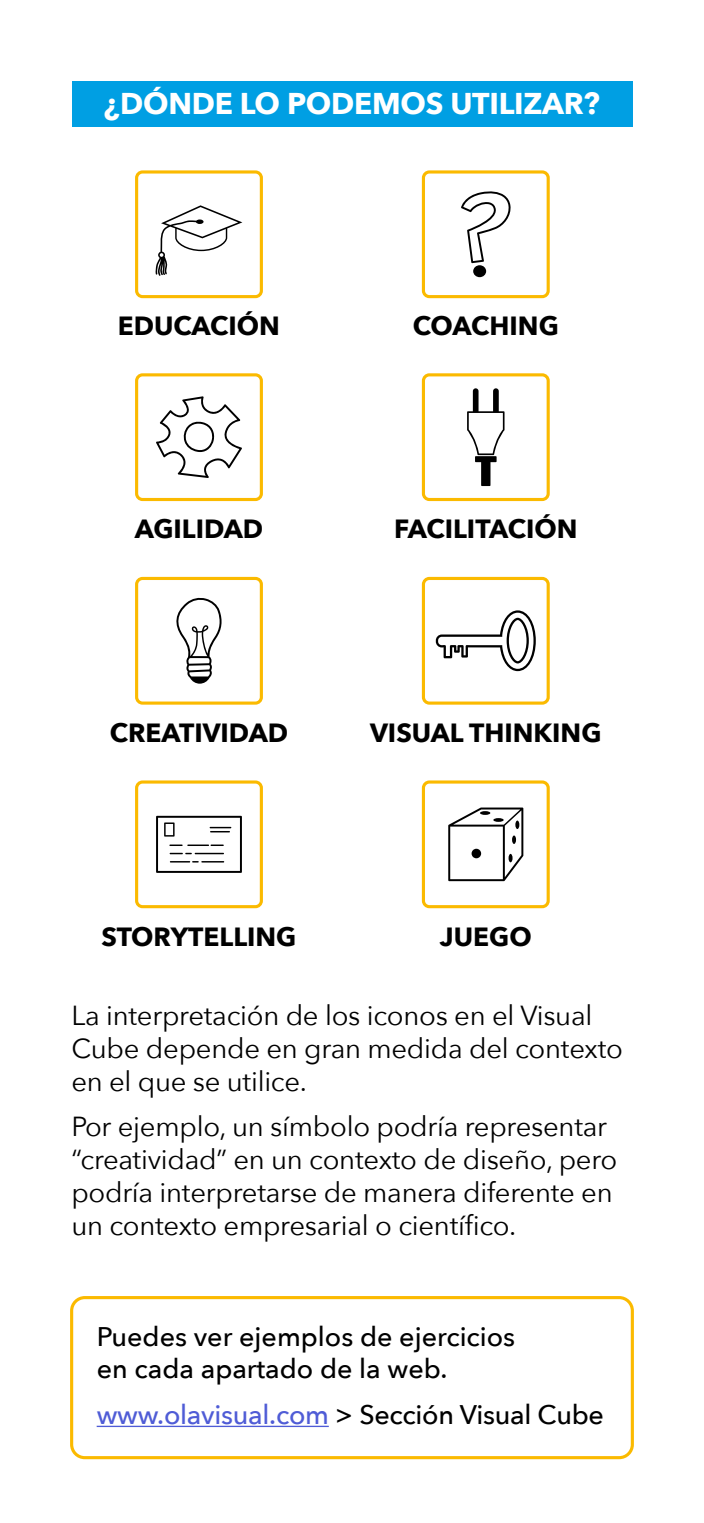
<style>
.page{position:relative;width:704px;height:1523px;background:#fff}
.page>*{position:absolute;margin:0;border:0;box-sizing:border-box;transform-origin:0 0}
.t1{font:700 30px "Avenir Next";letter-spacing:-.01em;color:#fff}
.t2{font:27.5px/33px "Avenir Next";letter-spacing:-.01em;color:#000}
.t3{font:500 26.88px/32.2px "Avenir Next";color:#000}
.t4{font:700 26.25px "Avenir Next";color:#000}
.s1{color:#4f5cd6}
</style>
<div class="page">
<div style="left:72px;top:81px;width:560px;height:45px;background:#009fe3"></div>
<hr style="left:97px;top:1425px;width:231px;height:2px;background:#4f5cd6">
<div style="left:421px;top:373px;width:128px;height:128px;border:3px solid #fbba00;border-radius:6px"></div>
<svg style="left:467px;top:388px;width:37px;height:98px"></svg>
<div style="left:421px;top:577px;width:128px;height:127px;border:3px solid #fbba00;border-radius:6px"></div>
<svg style="left:435px;top:610px;width:100px;height:61px"></svg>
<div style="left:135px;top:577px;width:128px;height:127px;border:3px solid #fbba00;border-radius:6px"></div>
<svg style="left:176px;top:597px;width:46px;height:86px"></svg>
<div style="left:135px;top:780px;width:128px;height:128px;border:3px solid #fbba00;border-radius:6px"></div>
<svg style="left:156px;top:816px;width:86px;height:57px"></svg>
<div style="left:135px;top:373px;width:128px;height:128px;border:3px solid #fbba00;border-radius:6px"></div>
<svg style="left:156px;top:396px;width:86px;height:82px"></svg>
<div style="left:135px;top:170px;width:128px;height:128px;border:3px solid #fbba00;border-radius:6px"></div>
<svg style="left:155px;top:205px;width:87px;height:71px"></svg>
<div style="left:421px;top:780px;width:128px;height:128px;border:3px solid #fbba00;border-radius:6px"></div>
<svg style="left:448px;top:807px;width:75px;height:74px"></svg>
<svg style="left:479px;top:811px;width:11px;height:4px"></svg>
<svg style="left:493px;top:818px;width:10px;height:4px"></svg>
<svg style="left:471px;top:848px;width:10px;height:10px"></svg>
<div style="left:421px;top:170px;width:128px;height:128px;border:3px solid #fbba00;border-radius:6px"></div>
<svg style="left:461px;top:191px;width:50px;height:72px"></svg>
<div style="left:473px;top:265px;width:13px;height:12px;background:#000;border-radius:50%"></div>
<div style="left:70px;top:1296px;width:563px;height:163px;border:3px solid #fbba00;border-radius:13px"></div>
<p class="t1" style="left:104px;top:78px;width:497px">¿DÓNDE LO PODEMOS UTILIZAR?</p>
<p class="t4" style="left:118px;top:303px;width:163px">EDUCACIÓN</p>
<p class="t4" style="left:135px;top:506px;width:130px">AGILIDAD</p>
<p class="t4" style="left:412px;top:303px;width:148px">COACHING</p>
<p class="t4" style="left:394px;top:506px;width:185px">FACILITACIÓN</p>
<p class="t4" style="left:110px;top:710px;width:180px">CREATIVIDAD</p>
<p class="t4" style="left:370px;top:710px;width:233px">VISUAL THINKING</p>
<p class="t4" style="left:101px;top:914px;width:196px">STORYTELLING</p>
<p class="t4" style="left:439px;top:914px;width:93px">JUEGO</p>
<p class="t2" style="left:71px;top:997px;width:552px">La interpretación de los iconos en el Visual<br>Cube depende en gran medida del contexto en el que se utilice.</p>
<p class="t2" style="left:71px;top:1109px;width:547px">Por ejemplo, un símbolo podría representar “creatividad” en un contexto de diseño, pero podría interpretarse de manera diferente en un contexto empresarial o científico.</p>
<p class="t3" style="left:97px;top:1319px;width:420px">Puedes ver ejemplos de ejercicios en cada apartado de la web.</p>
<p class="t3" style="left:97px;top:1398px;width:508px"><span class="s1">www.olavisual.com</span> &gt; Sección Visual Cube</p>
</div>
